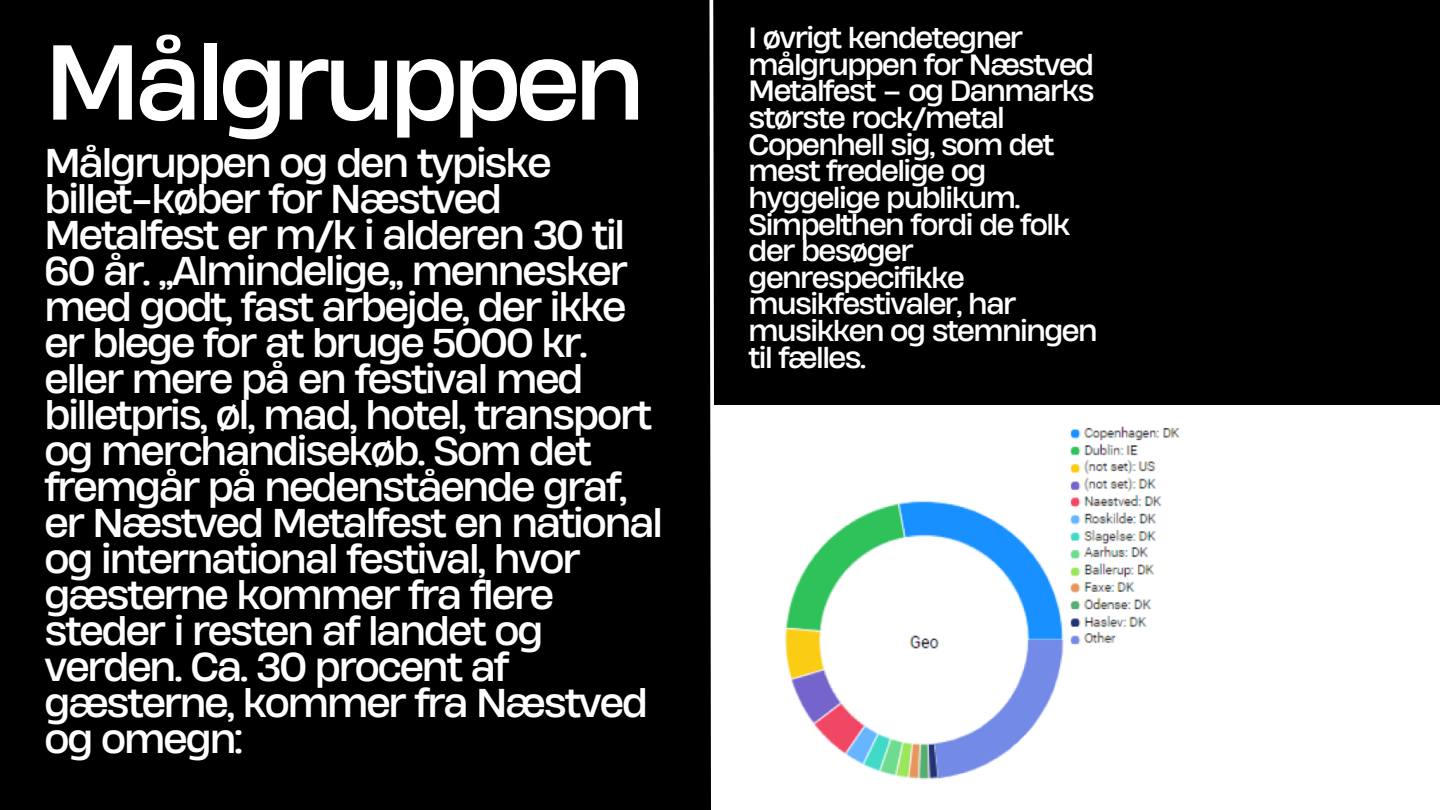
<style>
.page{position:relative;width:1440px;height:810px;background:#000}
.page>*{position:absolute;margin:0;border:0;box-sizing:border-box;transform-origin:0 0}
.t1{font:100px "Heading Now 74";letter-spacing:-.055em;color:#fff}
.t2{font:37.8px/36px "Heading Now 74";letter-spacing:-.055em;color:#fff}
.t3{font:27.6px/26.6px "Heading Now 74";letter-spacing:-.055em;color:#fff}
</style>
<div class="page">
<div style="left:714px;top:405px;width:363px;height:405px;background:#fff"></div>
<div style="left:1077px;top:405px;width:363px;height:405px;background:#fff"></div>
<svg style="left:709px;top:0;width:5px;height:810px"></svg>
<img style="left:785px;top:426px;width:395px;height:354px">
<p class="t1" style="left:44px;top:15px;width:602px">Målgruppen</p>
<p class="t2" style="left:44px;top:145px;width:620px">Målgruppen og den typiske billet-køber for Næstved<br>Metalfest er m/k i alderen 30 til<br>60 år. ”Almindelige” mennesker med godt, fast arbejde, der ikke er blege for at bruge 5000 kr. eller mere på en festival med billetpris, øl, mad, hotel, transport og merchandisekøb. Som det fremgår på nedenstående graf, er Næstved Metalfest en national og international festival, hvor gæsterne kommer fra flere steder i resten af landet og verden. Ca. 30 procent af gæsterne, kommer fra Næstved og omegn:</p>
<p class="t3" style="left:749px;top:24px;width:351px">I øvrigt kendetegner målgruppen for Næstved<br>Metalfest – og Danmarks største rock/metal<br>Copenhell sig, som det mest fredelige og hyggelige publikum.<br>Simpelthen fordi de folk der besøger genrespecifikke musikfestivaler, har musikken og stemningen til fælles.</p>
</div>
